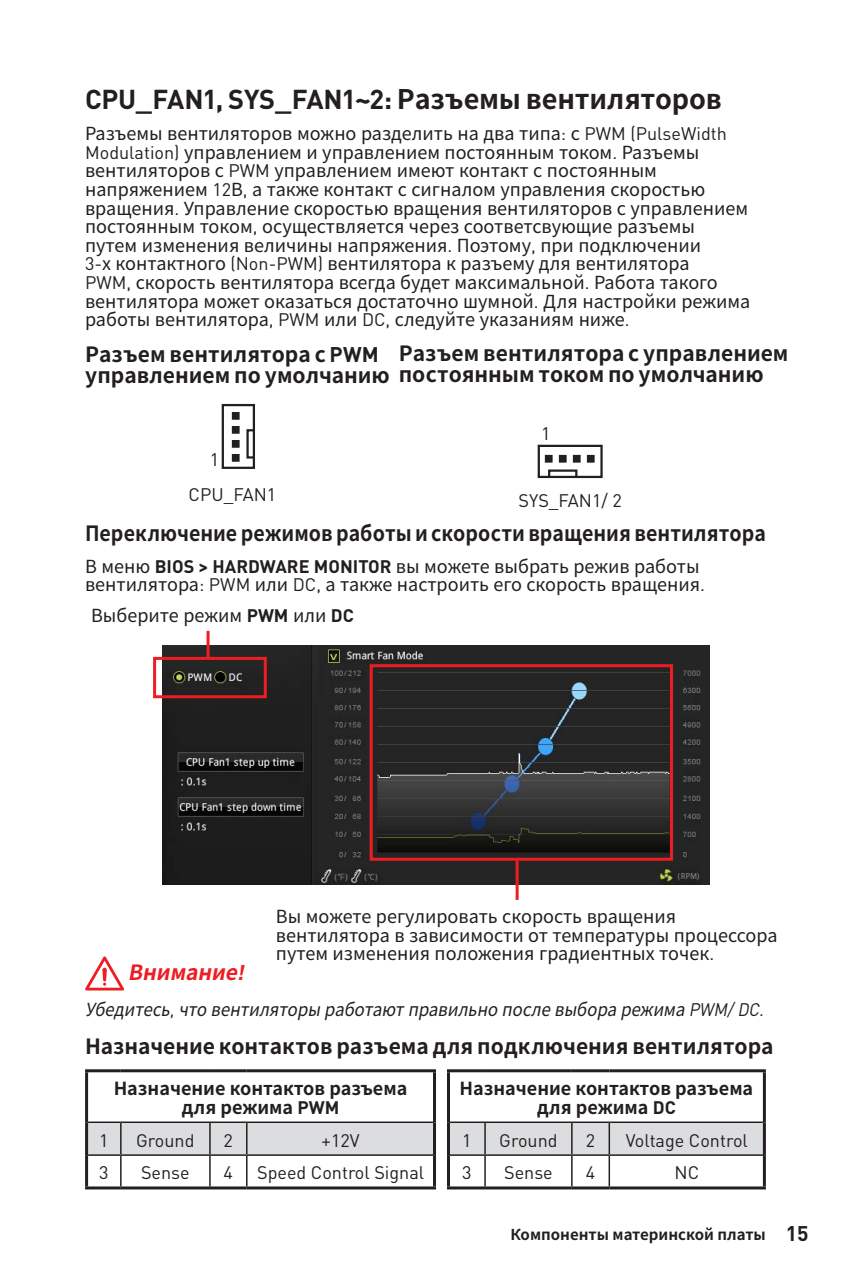
<style>
.page{position:relative;width:851px;height:1276px;background:#fff}
.page>*{position:absolute;margin:0;border:0;box-sizing:border-box;transform-origin:0 0}
.t1{font:700 27px "DIN Pro";letter-spacing:-.015em;color:#231f20}
.t2{font:700 21px/19.8px "Noto Sans CJ Ktc";color:#231f20}
.t3{font:700 21px "Noto Sans CJ Ktc";color:#231f20;scale:.93 1}
.t4{font:italic 700 21px "Noto Sans CJ Ktc";color:#ee1d23}
.t5{font:18px/18.6px "Noto Sans CJ Ktc";color:#231f20}
.t6{font:18px/34.2px "DIN Pro";color:#231f20}
.t7{font:700 18px/18.6px "Noto Sans CJ Ktc";color:#231f20;text-align:center}
.t8{font:italic 18px "Noto Sans CJ Ktc";color:#231f20;scale:.93 1}
.t9{font:700 15px "Noto Sans CJ Ktc";color:#231f20}
.s1{font-family:"Noto Sans CJ Ktc"}
.s2{font-family:"DIN Pro"}
.s3{font-family:"DIN Pro";font-weight:700}
.s4{font-family:"DIN Pro";font-size:21px}
</style>
<div class="page">
<img style="left:162px;top:645px;width:547px;height:239px">
<div style="left:153px;top:657px;width:114px;height:41px;border:3px solid #ee1d23"></div>
<div style="left:369px;top:664px;width:304px;height:196px;border:3px solid #ee1d23"></div>
<hr style="left:206px;top:631px;width:3px;height:26px;background:#ee1d23">
<hr style="left:515px;top:860px;width:3px;height:40px;background:#ee1d23">
<svg style="left:85px;top:956px;width:39px;height:34px"></svg>
<div style="left:232px;top:454px;width:7px;height:8px;border:2px solid #231f20"></div>
<div style="left:232px;top:440px;width:7px;height:8px;border:2px solid #231f20"></div>
<div style="left:232px;top:426px;width:7px;height:8px;border:2px solid #231f20"></div>
<div style="left:232px;top:412px;width:7px;height:8px;border:2px solid #231f20"></div>
<div style="left:222px;top:404px;width:33px;height:65px;border:2px solid #231f20"></div>
<div style="left:246px;top:429px;width:9px;height:29px;border:2px solid #231f20"></div>
<div style="left:544px;top:455px;width:8px;height:8px;border:2px solid #231f20"></div>
<div style="left:558px;top:455px;width:8px;height:8px;border:2px solid #231f20"></div>
<div style="left:572px;top:455px;width:8px;height:8px;border:2px solid #231f20"></div>
<div style="left:586px;top:455px;width:8px;height:8px;border:2px solid #231f20"></div>
<div style="left:537px;top:445px;width:65px;height:33px;border:2px solid #231f20"></div>
<div style="left:548px;top:469px;width:29px;height:9px;border:2px solid #231f20"></div>
<div style="left:88px;top:1123px;width:345px;height:31px;background:#dcdddf"></div>
<hr style="left:88px;top:1121px;width:33px;height:2px;background:#231f20">
<hr style="left:121px;top:1121px;width:89px;height:2px;background:#231f20">
<hr style="left:120px;top:1123px;width:2px;height:31px;background:#231f20">
<hr style="left:210px;top:1121px;width:37px;height:2px;background:#231f20">
<hr style="left:209px;top:1123px;width:2px;height:31px;background:#231f20">
<hr style="left:247px;top:1121px;width:186px;height:2px;background:#231f20">
<hr style="left:246px;top:1123px;width:1px;height:31px;background:#231f20">
<hr style="left:88px;top:1154px;width:33px;height:2px;background:#231f20">
<hr style="left:121px;top:1154px;width:89px;height:2px;background:#231f20">
<hr style="left:120px;top:1156px;width:2px;height:30px;background:#231f20">
<hr style="left:210px;top:1154px;width:37px;height:2px;background:#231f20">
<hr style="left:209px;top:1156px;width:2px;height:30px;background:#231f20">
<hr style="left:247px;top:1154px;width:186px;height:2px;background:#231f20">
<hr style="left:246px;top:1156px;width:1px;height:30px;background:#231f20">
<hr style="left:85px;top:1069px;width:36px;height:3px;background:#231f20">
<hr style="left:85px;top:1072px;width:3px;height:50px;background:#231f20">
<hr style="left:121px;top:1069px;width:89px;height:3px;background:#231f20">
<hr style="left:210px;top:1069px;width:37px;height:3px;background:#231f20">
<hr style="left:247px;top:1069px;width:189px;height:3px;background:#231f20">
<hr style="left:433px;top:1072px;width:3px;height:50px;background:#231f20">
<hr style="left:85px;top:1122px;width:3px;height:33px;background:#231f20">
<hr style="left:433px;top:1122px;width:3px;height:33px;background:#231f20">
<hr style="left:85px;top:1155px;width:3px;height:31px;background:#231f20">
<hr style="left:433px;top:1155px;width:3px;height:31px;background:#231f20">
<hr style="left:85px;top:1186px;width:36px;height:3px;background:#231f20">
<hr style="left:121px;top:1186px;width:89px;height:3px;background:#231f20">
<hr style="left:210px;top:1186px;width:37px;height:3px;background:#231f20">
<hr style="left:247px;top:1186px;width:189px;height:3px;background:#231f20">
<div style="left:450px;top:1123px;width:312px;height:31px;background:#dcdddf"></div>
<hr style="left:450px;top:1121px;width:35px;height:2px;background:#231f20">
<hr style="left:485px;top:1121px;width:86px;height:2px;background:#231f20">
<hr style="left:484px;top:1123px;width:1px;height:31px;background:#231f20">
<hr style="left:571px;top:1121px;width:38px;height:2px;background:#231f20">
<hr style="left:571px;top:1123px;width:1px;height:31px;background:#231f20">
<hr style="left:609px;top:1121px;width:153px;height:2px;background:#231f20">
<hr style="left:608px;top:1123px;width:2px;height:31px;background:#231f20">
<hr style="left:450px;top:1154px;width:35px;height:2px;background:#231f20">
<hr style="left:485px;top:1154px;width:86px;height:2px;background:#231f20">
<hr style="left:484px;top:1156px;width:1px;height:30px;background:#231f20">
<hr style="left:571px;top:1154px;width:38px;height:2px;background:#231f20">
<hr style="left:571px;top:1156px;width:1px;height:30px;background:#231f20">
<hr style="left:609px;top:1154px;width:153px;height:2px;background:#231f20">
<hr style="left:608px;top:1156px;width:2px;height:30px;background:#231f20">
<hr style="left:447px;top:1069px;width:38px;height:3px;background:#231f20">
<hr style="left:447px;top:1072px;width:3px;height:50px;background:#231f20">
<hr style="left:485px;top:1069px;width:86px;height:3px;background:#231f20">
<hr style="left:571px;top:1069px;width:38px;height:3px;background:#231f20">
<hr style="left:609px;top:1069px;width:156px;height:3px;background:#231f20">
<hr style="left:762px;top:1072px;width:3px;height:50px;background:#231f20">
<hr style="left:447px;top:1122px;width:3px;height:33px;background:#231f20">
<hr style="left:762px;top:1122px;width:3px;height:33px;background:#231f20">
<hr style="left:447px;top:1155px;width:3px;height:31px;background:#231f20">
<hr style="left:762px;top:1155px;width:3px;height:31px;background:#231f20">
<hr style="left:447px;top:1186px;width:38px;height:3px;background:#231f20">
<hr style="left:485px;top:1186px;width:86px;height:3px;background:#231f20">
<hr style="left:571px;top:1186px;width:38px;height:3px;background:#231f20">
<hr style="left:609px;top:1186px;width:156px;height:3px;background:#231f20">
<h1 class="t1" style="left:85px;top:81px;width:638px">CPU_FAN1, SYS_FAN1~2: <span class="s1">Разъемы вентиляторов</span></h1>
<p class="t5" style="left:85px;top:125px;width:666px">Разъемы вентиляторов можно разделить на два типа<span class="s2">:</span> с <span class="s2">PWM (PulseWidth Modulation)</span> управлением и управлением постоянным током<span class="s2">.</span> Разъемы вентиляторов с <span class="s2">PWM</span> управлением имеют контакт с постоянным напряжением <span class="s2">12</span>В<span class="s2">,</span> а также контакт с сигналом управления скоростью вращения<span class="s2">.</span> Управление скоростью вращения вентиляторов с управлением постоянным током<span class="s2">,</span> осуществляется через соответсвующие разъемы путем изменения величины напряжения<span class="s2">.</span> Поэтому<span class="s2">,</span> при подключении<br><span class="s2">3-</span>х контактного <span class="s2">(Non-PWM)</span> вентилятора к разъему для вентилятора<br><span class="s2">PWM,</span> скорость вентилятора всегда будет максимальной<span class="s2">.</span> Работа такого вентилятора может оказаться достаточно шумной<span class="s2">.</span> Для настройки режима работы вентилятора<span class="s2">, PWM</span> или <span class="s2">DC,</span> следуйте указаниям ниже<span class="s2">.</span></p>
<p class="t2" style="left:398px;top:344px;width:391px">Разъем вентилятора с управлением</p>
<p class="t2" style="left:85px;top:345px;width:680px">Разъем вентилятора с <span class="s2">PWM<br></span>управлением по умолчанию постоянным током по умолчанию</p>
<p class="t6" style="left:188px;top:442px;width:89px;text-indent:21px">1<br>CPU_FAN1</p>
<p class="t6" style="left:541px;top:416px;width:11px">1</p>
<p class="t6" style="left:518px;top:482px;width:105px">SYS_FAN1/ 2</p>
<p class="t3" style="left:85px;top:522px;width:733px">Переключение режимов работы и скорости вращения вентилятора</p>
<p class="t5" style="left:85px;top:557px;width:621px">В меню <span class="s3">BIOS &gt; HARDWARE MONITOR</span> вы можете выбрать режив работы вентилятора<span class="s2">: PWM</span> или <span class="s2">DC,</span> а также настроить его скорость вращения<span class="s2">.</span></p>
<p class="t5" style="left:91px;top:606px;width:264px">Выберите режим <span class="s3">PWM</span> или <span class="s3">DC</span></p>
<p class="t5" style="left:276px;top:907px;width:503px">Вы можете регулировать скорость вращения вентилятора в зависимости от температуры процессора путем изменения положения градиентных точек<span class="s2">.</span></p>
<p class="t4" style="left:128px;top:960px;width:122px">Внимание<span class="s2">!</span></p>
<p class="t8" style="left:85px;top:998px;width:735px">Убедитесь<span class="s2">,</span>что вентиляторы работают правильно после выбора режима<span class="s2">PWM/DC.</span></p>
<p class="t2" style="left:85px;top:1037px;width:690px">Назначение контактов разъема для подключения вентилятора</p>
<p class="t7" style="left:114px;top:1079px;width:295px">Назначение контактов разъема для режима <span class="s2">PWM</span></p>
<p class="t6" style="left:99px;top:1122px;width:11px">1</p>
<p class="t6" style="left:136px;top:1122px;width:60px">Ground</p>
<p class="t6" style="left:224px;top:1122px;width:11px">2</p>
<p class="t6" style="left:321px;top:1122px;width:40px">+12V</p>
<p class="t6" style="left:99px;top:1155px;width:11px">3</p>
<p class="t6" style="left:141px;top:1155px;width:50px">Sense</p>
<p class="t6" style="left:224px;top:1155px;width:11px">4</p>
<p class="t6" style="left:257px;top:1155px;width:169px">Speed Control Signal</p>
<p class="t7" style="left:459px;top:1079px;width:295px">Назначение контактов разъема для режима <span class="s2">DC</span></p>
<p class="t6" style="left:462px;top:1122px;width:11px">1</p>
<p class="t6" style="left:499px;top:1122px;width:60px">Ground</p>
<p class="t6" style="left:585px;top:1122px;width:11px">2</p>
<p class="t6" style="left:625px;top:1122px;width:124px">Voltage Control</p>
<p class="t6" style="left:462px;top:1155px;width:11px">3</p>
<p class="t6" style="left:504px;top:1155px;width:50px">Sense</p>
<p class="t6" style="left:585px;top:1155px;width:11px">4</p>
<p class="t6" style="left:674px;top:1155px;width:26px">NC</p>
<p class="t9" style="left:510px;top:1226px;width:300px">Компоненты материнской платы <span class="s4">15</span></p>
</div>
